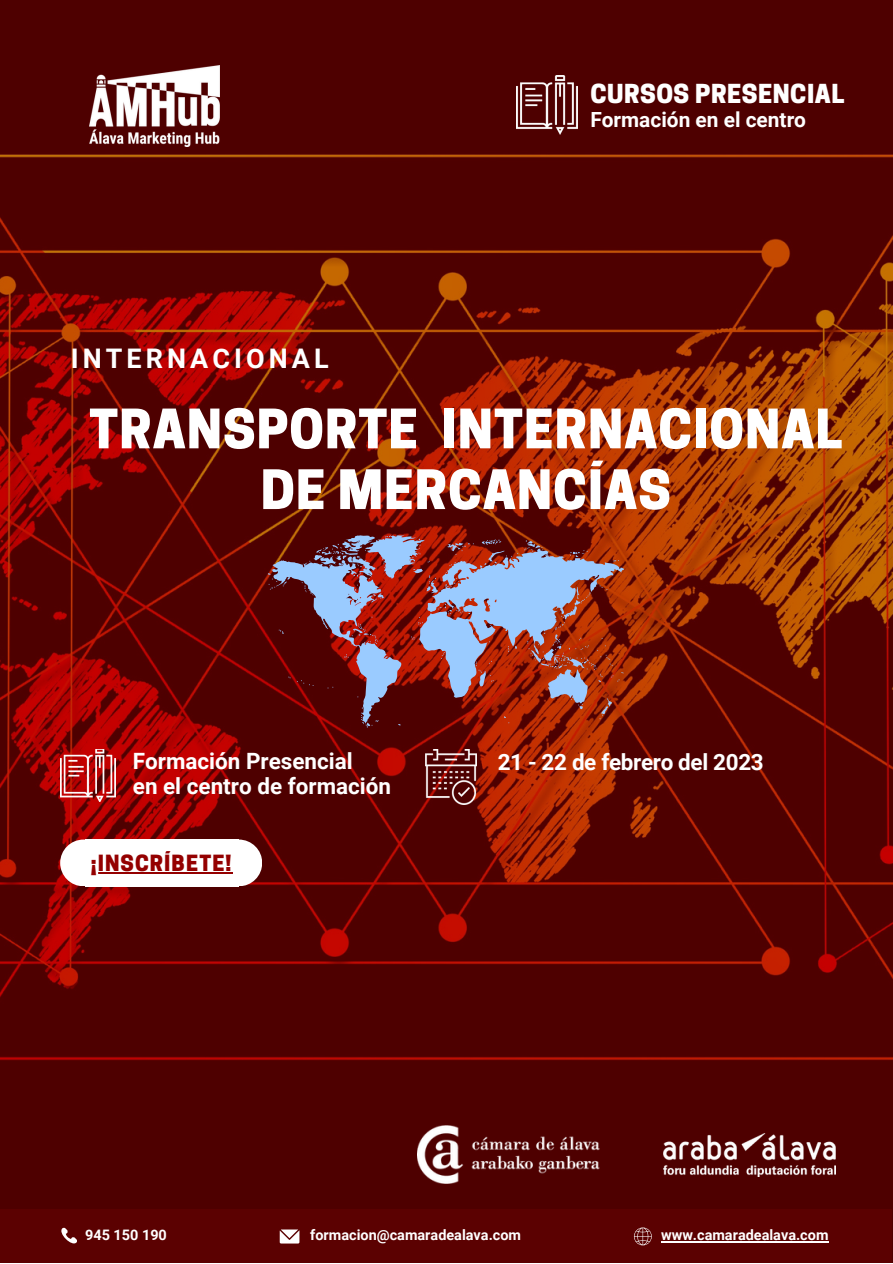
<style>
.page{position:relative;width:893px;height:1264px;background:#fff}
.page>*{position:absolute;margin:0;border:0;box-sizing:border-box;transform-origin:0 0}
.t1{font:800 51px/60.8px "Cooper Hewitt";letter-spacing:.02em;color:#fff;text-align:center}
.t2{font:700 27px "Roboto";letter-spacing:.15em;color:#fff}
.t3{font:800 24.6px "Cooper Hewitt";letter-spacing:.02em;color:#fff}
.t4{font:700 22.5px/25.2px "Roboto";color:#fff}
.t5{font:800 21px "Cooper Hewitt";letter-spacing:.05em;color:#940000}
.t6{font:700 20.85px "Roboto";color:#fff}
.t7{font:700 14.4px "Roboto";color:#fff}
</style>
<div class="page">
<img style="left:0;top:0;width:892px;height:1262px">
<img style="left:425px;top:749px;width:52px;height:55px">
<img style="left:417px;top:1125px;width:182px;height:58px">
<img style="left:663px;top:1133px;width:172px;height:43px">
<div style="left:0;top:1209px;width:891px;height:53px;background:#5b0101"></div>
<svg style="left:61px;top:1227px;width:16px;height:17px"></svg>
<svg style="left:280px;top:1229px;width:19px;height:14px"></svg>
<svg style="left:634px;top:1227px;width:17px;height:18px"></svg>
<hr style="left:661px;top:1241px;width:167px;height:1px;background:#fff">
<div style="left:85px;top:839px;width:153px;height:47px;background:#fff"></div>
<div style="left:60px;top:839px;width:47px;height:47px;background:#fff;border-radius:50%"></div>
<div style="left:215px;top:839px;width:47px;height:47px;background:#fff;border-radius:50%"></div>
<hr style="left:91px;top:872px;width:141px;height:1px;background:#940000">
<img style="left:61px;top:749px;width:55px;height:52px">
<img style="left:517px;top:75px;width:60px;height:60px">
<img style="left:89px;top:65px;width:131px;height:81px">
<svg style="left:268px;top:535px;width:356px;height:192px;background:#89494c"></svg>
<p class="t2" style="left:71px;top:343px;width:259px">INTERNACIONAL</p>
<p class="t3" style="left:590px;top:84px;width:255px">CURSOS PRESENCIAL</p>
<p class="t6" style="left:590px;top:107px;width:217px">Formación en el centro</p>
<h1 class="t1" style="left:89px;top:405px;width:754px">TRANSPORTE INTERNACIONAL<br>DE MERCANCÍAS</h1>
<p class="t4" style="left:133px;top:748px;width:260px">Formación Presencial<br>en el centro de formación</p>
<p class="t5" style="left:91px;top:855px;width:142px">¡INSCRÍBETE!</p>
<p class="t4" style="left:497px;top:749px;width:267px">21 - 22 de febrero del 2023</p>
<p class="t7" style="left:85px;top:1226px;width:83px">945 150 190</p>
<p class="t7" style="left:310px;top:1226px;width:212px">formacion@camaradealava.com</p>
<p class="t7" style="left:661px;top:1226px;width:169px">www.camaradealava.com</p>
</div>
